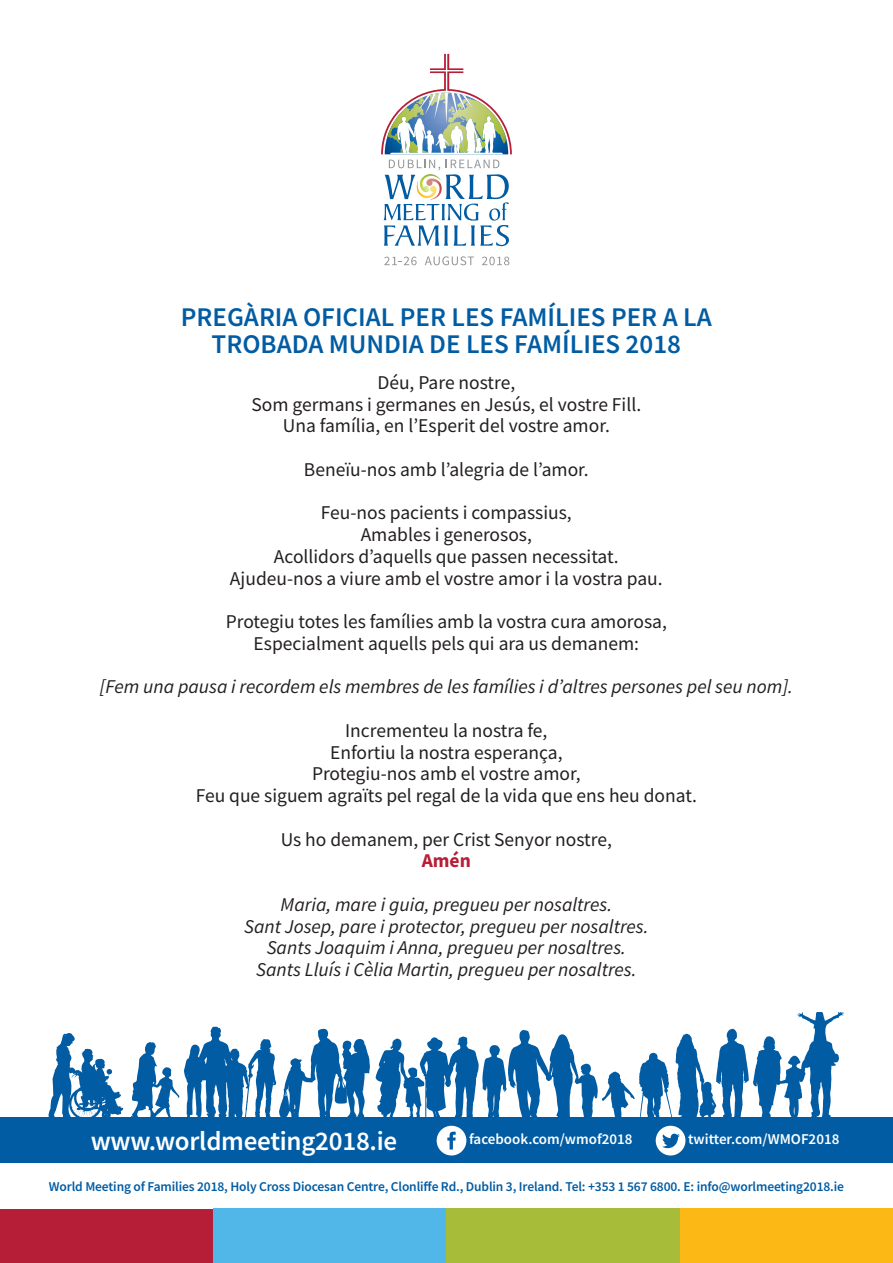
<style>
.page{position:relative;width:893px;height:1263px;background:#fff}
.page>*{position:absolute;margin:0;border:0;box-sizing:border-box;transform-origin:0 0}
.t1{font:600 27px "Source Sans Pro";color:#015ca3}
.t2{font:600 27px "Source Sans Pro";letter-spacing:-.01em;color:#fff}
.t3{font:19.5px "Source Sans Pro";color:#231f20}
.t4{font:italic 19.5px "Source Sans Pro";color:#231f20}
.t5{font:700 19.5px "Source Sans Pro";color:#b61e37}
.t6{font:600 15px "Source Sans Pro";color:#fff}
.t7{font:600 13.5px "Source Sans Pro";letter-spacing:-.01em;color:#015ca3}
</style>
<div class="page">
<div style="left:0;top:1209px;width:213px;height:54px;background:#b61e37"></div>
<svg style="left:508px;top:1029px;width:241px;height:88px"></svg>
<svg style="left:753px;top:1012px;width:91px;height:105px"></svg>
<svg style="left:48px;top:1033px;width:75px;height:84px"></svg>
<div style="left:0;top:1117px;width:509px;height:46px;background:#015ca3"></div>
<div style="left:509px;top:1117px;width:384px;height:46px;background:#015ca3"></div>
<div style="left:213px;top:1209px;width:233px;height:54px;background:#50b7e8"></div>
<div style="left:446px;top:1209px;width:234px;height:54px;background:#a7bd39"></div>
<div style="left:680px;top:1209px;width:213px;height:54px;background:#fcb814"></div>
<svg style="left:131px;top:1026px;width:376px;height:129px"></svg>
<svg style="left:656px;top:1126px;width:29px;height:29px"></svg>
<svg style="left:381px;top:54px;width:131px;height:100px"></svg>
<svg style="left:383px;top:160px;width:126px;height:86px"></svg>
<svg style="left:384px;top:257px;width:33px;height:8px"></svg>
<svg style="left:425px;top:256px;width:49px;height:9px"></svg>
<svg style="left:482px;top:257px;width:27px;height:8px"></svg>
<p class="t1" style="left:181px;top:300px;width:532px">PREGÀRIA OFICIAL PER LES FAMÍLIES PER A LA</p>
<p class="t1" style="left:212px;top:327px;width:471px">TROBADA MUNDIA DE LES FAMÍLIES 2018</p>
<p class="t3" style="left:377px;top:370px;width:139px">Déu, Pare nostre,</p>
<p class="t3" style="left:251px;top:392px;width:391px">Som germans i germanes en Jesús, el vostre Fill.</p>
<p class="t3" style="left:283px;top:413px;width:329px">Una família, en l’Esperit del vostre amor.</p>
<p class="t3" style="left:304px;top:457px;width:286px">Beneïu-nos amb l’alegria de l’amor.</p>
<p class="t3" style="left:321px;top:500px;width:252px">Feu-nos pacients i compassius,</p>
<p class="t3" style="left:361px;top:522px;width:173px">Amables i generosos,</p>
<p class="t3" style="left:274px;top:544px;width:346px">Acollidors d’aquells que passen necessitat.</p>
<p class="t3" style="left:230px;top:566px;width:434px">Ajudeu-nos a viure amb el vostre amor i la vostra pau.</p>
<p class="t3" style="left:226px;top:609px;width:443px">Protegiu totes les famílies amb la vostra cura amorosa,</p>
<p class="t3" style="left:254px;top:631px;width:387px">Especialment aquells pels qui ara us demanem:</p>
<p class="t4" style="left:100px;top:674px;width:694px">[Fem una pausa i recordem els membres de les famílies i d’altres persones pel seu nom].</p>
<p class="t3" style="left:345px;top:718px;width:204px">Incrementeu la nostra fe,</p>
<p class="t3" style="left:330px;top:740px;width:234px">Enfortiu la nostra esperança,</p>
<p class="t3" style="left:312px;top:761px;width:270px">Protegiu-nos amb el vostre amor,</p>
<p class="t3" style="left:196px;top:783px;width:503px">Feu que siguem agraïts pel regal de la vida que ens heu donat.</p>
<p class="t3" style="left:281px;top:827px;width:333px">Us ho demanem, per Crist Senyor nostre,</p>
<p class="t5" style="left:422px;top:848px;width:51px">Amén</p>
<p class="t4" style="left:281px;top:892px;width:333px">Maria, mare i guia, pregueu per nosaltres.</p>
<p class="t4" style="left:244px;top:914px;width:406px">Sant Josep, pare i protector, pregueu per nosaltres.</p>
<p class="t4" style="left:267px;top:935px;width:361px">Sants Joaquim i Anna, pregueu per nosaltres.</p>
<p class="t4" style="left:256px;top:957px;width:382px">Sants Lluís i Cèlia Martin, pregueu per nosaltres.</p>
<p class="t2" style="left:91px;top:1123px;width:308px">www.worldmeeting2018.ie</p>
<p class="t6" style="left:469px;top:1129px;width:165px">facebook.com/wmof2018</p>
<p class="t6" style="left:688px;top:1129px;width:153px">twitter.com/WMOF2018</p>
<p class="t7" style="left:49px;top:1177px;width:797px">World Meeting of Families 2018, Holy Cross Diocesan Centre, Clonliffe Rd., Dublin 3, Ireland. Tel: +353 1 567 6800. E: info@worlmeeting2018.ie</p>
</div>
